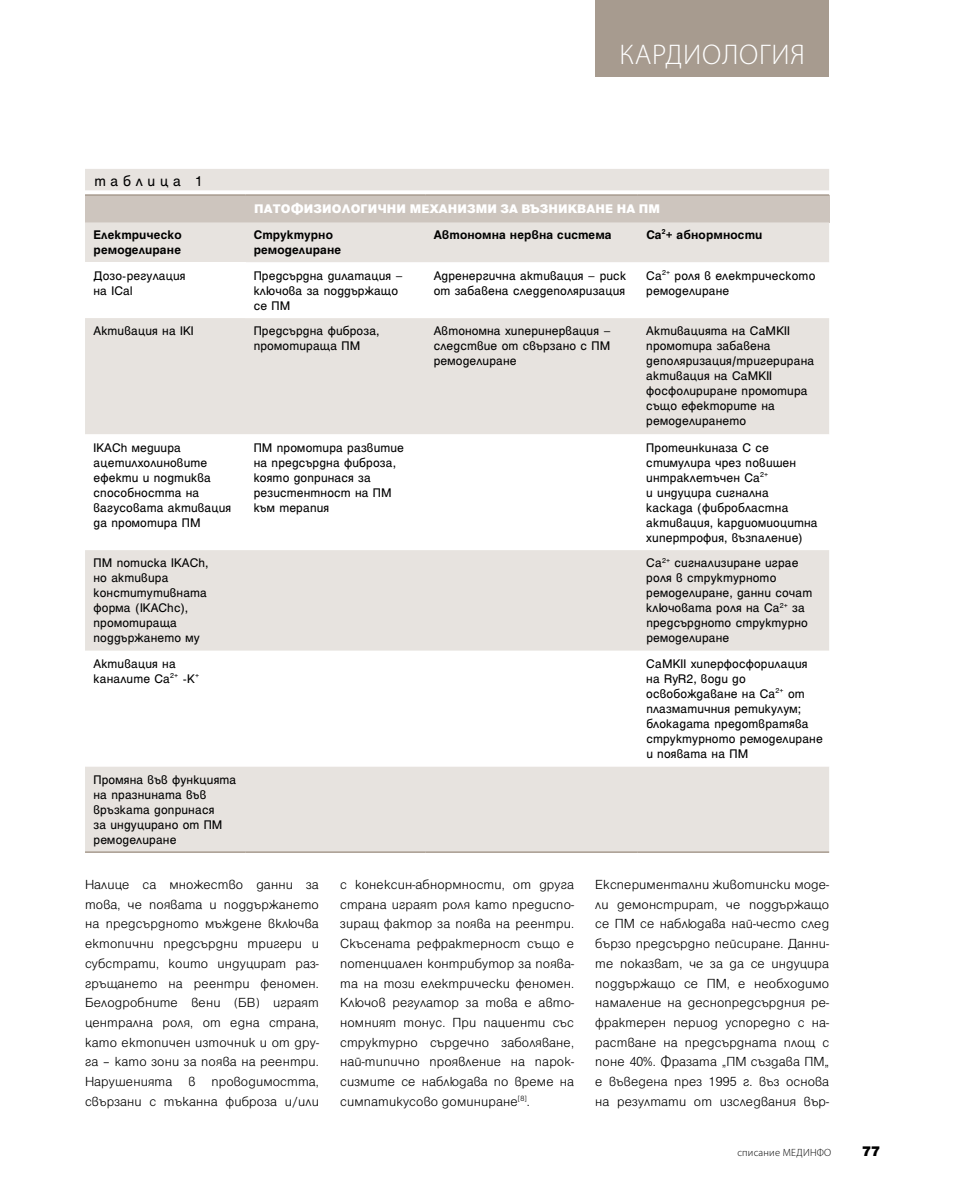
<style>
.page{position:relative;width:978px;height:1191px;background:#fff}
.page>*{position:absolute;margin:0;border:0;box-sizing:border-box;transform-origin:0 0}
.t1{font:300 28.5px "Myriad Pro";letter-spacing:.03em;color:#fff}
.t2{font:15.75px "Helen Pro";letter-spacing:.3em;color:#000}
.t3{font:900 15px "Helen Pro";color:#000}
.t4{font:300 14.25px/19.6px "Helen Pro";letter-spacing:.01em;color:#000;text-align:justify}
.t5{font:13.5px/15px "Helen Pro";letter-spacing:.01em;color:#000}
.t6{font:700 13.5px/15px "Helen Pro";letter-spacing:.01em;color:#000}
.t7{font:900 13.5px "Helen Pro";letter-spacing:.01em;color:#fff}
.t8{font:300 10.5px "Myriad Pro";letter-spacing:.02em;color:#000}
</style>
<div class="page">
<div style="left:595px;top:0;width:234px;height:77px;background:#a79b8f"></div>
<div style="left:85px;top:195px;width:744px;height:27px;background:#cdc5be"></div>
<div style="left:85px;top:222px;width:744px;height:629px;background:#e7e3df"></div>
<svg style="left:85px;top:262px;width:744px;height:504px"></svg>
<hr style="left:85px;top:851px;width:160px;height:2px;background:#a79b8f">
<hr style="left:245px;top:851px;width:180px;height:2px;background:#a79b8f">
<hr style="left:425px;top:851px;width:213px;height:2px;background:#a79b8f">
<hr style="left:638px;top:851px;width:191px;height:2px;background:#a79b8f">
<hr style="left:85px;top:194px;width:160px;height:2px;background:#a79b8f">
<hr style="left:245px;top:194px;width:180px;height:2px;background:#a79b8f">
<hr style="left:425px;top:194px;width:213px;height:2px;background:#a79b8f">
<hr style="left:638px;top:194px;width:191px;height:2px;background:#a79b8f">
<div style="left:85px;top:169px;width:744px;height:21px;background:#e7e3df"></div>
<p class="t2" style="left:94px;top:172px;width:110px">таблица 1</p>
<h1 class="t1" style="left:619px;top:37px;width:187px">КАРДИОЛОГИЯ</h1>
<p class="t7" style="left:254px;top:201px;width:407px">ПАТОФИЗИОЛОГИЧНИ МЕХАНИЗМИ ЗА ВЪЗНИКВАНЕ НА ПМ</p>
<p class="t6" style="left:94px;top:227px;width:90px">Електрическо ремоделиране</p>
<p class="t6" style="left:254px;top:227px;width:89px">Структурно ремоделиране</p>
<p class="t6" style="left:434px;top:227px;width:180px">Автономна нервна система</p>
<p class="t6" style="left:646px;top:227px;width:118px">Са<sup>2</sup>+ абнормности</p>
<p class="t5" style="left:94px;top:268px;width:94px">Дозо-регулация на ICal</p>
<p class="t5" style="left:254px;top:268px;width:151px">Предсърдна дилатация – ключова за поддържащо се ПМ</p>
<p class="t5" style="left:434px;top:268px;width:194px">Адренергична активация – риск от забавена следдеполяризация</p>
<p class="t5" style="left:646px;top:268px;width:171px">Са<sup>2+</sup> роля в електрическото ремоделиране</p>
<p class="t5" style="left:94px;top:323px;width:102px">Активация на IKI</p>
<p class="t5" style="left:254px;top:323px;width:127px">Предсърдна фиброза, промотираща ПМ</p>
<p class="t5" style="left:434px;top:323px;width:179px;text-align:justify">Автономна хиперинервация – следствие от свързано с ПМ ремоделиране</p>
<p class="t5" style="left:646px;top:323px;width:169px">Активацията на СаМКII промотира забавена деполяризация/тригерирана активация на СаМКII фосфолириране промотира също ефекторите на ремоделирането</p>
<p class="t5" style="left:94px;top:440px;width:139px">IKACh медиира ацетилхолиновите ефекти и подтиква способността на вагусовата активация да промотира ПМ</p>
<p class="t5" style="left:254px;top:440px;width:152px">ПМ промотира развитие на предсърдна фиброза, която допринася за резистентност на ПМ към терапия</p>
<p class="t5" style="left:646px;top:440px;width:173px">Протеинкиназа С се стимулира чрез повишен интраклетъчен Са<sup>2+<br></sup>и индуцира сигнална каскада (фибробластна активация, кардиомиоцитна хипертрофия, възпаление)</p>
<p class="t5" style="left:94px;top:555px;width:116px">ПМ потиска IKACh, но активира конститутивната форма (IKAChс), промотираща поддържането му</p>
<p class="t5" style="left:646px;top:555px;width:168px">Са<sup>2+</sup> сигнализиране играе роля в структурното ремоделиране, данни сочат ключовата роля на Са<sup>2+</sup> за предсърдното структурно ремоделиране</p>
<p class="t5" style="left:94px;top:656px;width:107px">Активация на каналите Са<sup>2+</sup> -К<sup>+</sup></p>
<p class="t5" style="left:646px;top:656px;width:178px">СаМКII хиперфосфорилация на RyR2, води до освобождаване на Са<sup>2+</sup> от плазматичния ретикулум; блокадата предотвратява структурното ремоделиране и появата на ПМ</p>
<p class="t5" style="left:94px;top:771px;width:144px">Промяна във функцията на празнината във връзката допринася<br>за индуцирано от ПМ ремодeлиране</p>
<p class="t4" style="left:85px;top:874px;width:235px">Налице са множество данни за това, че появата и поддържането на предсърдното мъждене включва ектопични предсърдни тригери и субстрати, които индуцират раз&shy;гръщането на реентри феномен.<br>Белодробните вени (БВ) играят централна роля, от една страна, като ектопичен източник и от дру&shy;га – като зони за поява на реентри.<br>Нарушенията в проводимостта, свързани с тъканна фиброза и/или</p>
<p class="t4" style="left:340px;top:874px;width:235px">с конексин-абнормности, от друга страна играят роля като предиспо&shy;зиращ фактор за поява на реентри.<br>Скъсената рефрактерност също е потенциален контрибутор за поява&shy;та на този електрически феномен.<br>Ключов регулатор за това е авто&shy;номният тонус. При пациенти със структурно сърдечно заболяване, най-типично проявление на парок&shy;сизмите се наблюдава по време на симпатикусово доминиране<sup>[8]</sup>.</p>
<p class="t4" style="left:595px;top:874px;width:235px">Експериментални животински моде&shy;ли демонстрират, че поддържащо се ПМ се наблюдава най-често след бързо предсърдно пейсиране. Данни&shy;те показват, че за да се индуцира поддържащо се ПМ, е необходимо намаление на деснопредсърдния ре&shy;фрактерен период успоредно с на&shy;растване на предсърдната площ с поне 40%. Фразата „ПМ създава ПМ„ е въведена през 1995 г. въз основа на резултати от изследвания вър-</p>
<p class="t8" style="left:737px;top:1146px;width:95px">списание МЕДИНФО</p>
<p class="t3" style="left:862px;top:1142px;width:20px">77</p>
</div>
